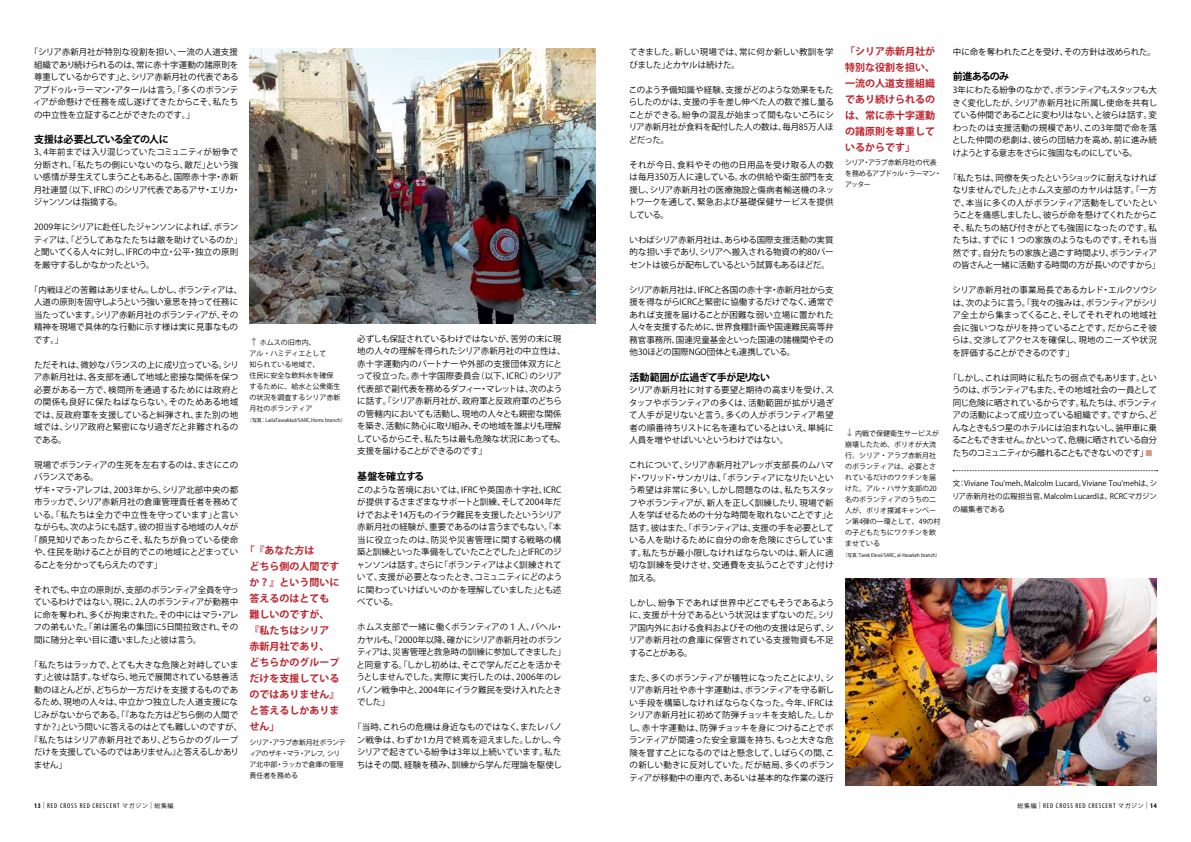
<style>
.page{position:relative;width:1191px;height:842px;background:#fff}
.page>*{position:absolute;margin:0;border:0;box-sizing:border-box;transform-origin:0 0}
.t1{font:700 10px/16px "Koz Go Pro";color:#be202a;text-align:justify}
.t2{font:700 10px "Koz Go Pro";letter-spacing:-.06em;color:#000}
.t3{font:700 10px "Koz Go Pro";letter-spacing:-.1em;color:#000}
.t4{font:8.5px/12.5px "Koz Go Pro";letter-spacing:-.01em;color:#000;text-align:justify}
.t5{font:8.5px/12.5px "Koz Go Pro";letter-spacing:-.045em;color:#000;text-align:center}
.t6{font:8.5px "Koz Go Pro";letter-spacing:.02em;color:#000}
.t7{font:8.5px "Koz Go Pro";letter-spacing:-.035em;color:#000}
.t8{font:8.5px "Koz Go Pro";letter-spacing:-.04em;color:#000}
.t9{font:8.5px "Koz Go Pro";letter-spacing:.015em;color:#000}
.t10{font:8.5px "Koz Go Pro";letter-spacing:.01em;color:#000}
.t11{font:8.5px "Koz Go Pro";letter-spacing:-.065em;color:#000}
.t12{font:8.5px "Koz Go Pro";letter-spacing:-.055em;color:#000}
.t13{font:7.5px/13px "Koz Go Pro";color:#000;text-align:justify}
.t14{font:7px/11px "Koz Go Pro";color:#000}
.t15{font:condensed 7px "Myriad Pro";letter-spacing:.12em;color:#000}
.t16{font:7px/11px "Koz Go Pro";letter-spacing:-.04em;color:#000}
.t17{font:7px/11px "Koz Go Pro";letter-spacing:-.05em;color:#000}
.t18{font:6px "Koz Go Pro";color:#000}
.t19{font:5px "Koz Go Pro";color:#000;scale:.93 1}
.t20{font:5px "Koz Go Pro";color:#000}
.s1{font-weight:700;font-size:9px;color:#778b8a}
.s2{color:#de9583}
.s3{font-weight:700}
.s4{font-weight:300;font-stretch:normal}
.s5{font-family:"Koz Go Pro";font-stretch:normal;font-size:6px}
</style>
<div class="page">
<svg style="left:953px;top:470px;width:204px;height:1px"></svg>
<img style="left:249px;top:48px;width:346px;height:275px">
<img style="left:845px;top:578px;width:312px;height:207px">
<p class="t4" style="left:33px;top:46px;width:207px;text-indent:-3px">「シリア赤新月社が特別な役割を担い、一流の人道支援組織であり続けられるのは、常に赤十字運動の諸原則を尊重しているからです」と、シリア赤新月社の代表であるアブドゥル・ラーマン・アタールは言う。「多くのボランティアが命懸けで任務を成し遂げてきたからこそ、私たちの中立性を立証することができたのです。」</p>
<p class="t3" style="left:34px;top:132px;width:136px">支援は必要としている全ての人に</p>
<p class="t4" style="left:34px;top:146px;width:208px;text-align:left">3、4年前までは入り混じっていたコミュニティが紛争で分断され、「私たちの側にいないのなら、敵だ」という強い感情が芽生えてしまうこともあると、国際赤十字・赤新月社連盟（以下、IFRC）のシリア代表であるアサ・エリカ・ジャンソンは指摘する。</p>
<p class="t4" style="left:33px;top:221px;width:210px;text-align:left">2009年にシリアに赴任したジャンソンによれば、ボランティアは、「どうしてあなたたちは敵を助けているのか」と聞いてくる人々に対し、IFRCの中立・公平・独立の原則を厳守するしかなかったという。</p>
<p class="t4" style="left:34px;top:283px;width:210px;text-align:left;text-indent:-4px">「内戦ほどの苦難はありません。しかし、ボランティアは、人道の原則を固守しようという強い意思を持って任務に当たっています。シリア赤新月社のボランティアが、その精神を現場で具体的な行動に示す様は実に見事なものです。」</p>
<p class="t4" style="left:34px;top:358px;width:207px">ただそれは、微妙なバランスの上に成り立っている。シリア赤新月社は、各支部を通して地域と密接な関係を保つ必要がある一方で、検問所を通過するためには政府との関係も良好に保たねばならない。そのためある地域では、反政府軍を支援していると糾弾され、また別の地域では、シリア政府と緊密になり過ぎだと非難されるのである。</p>
<p class="t4" style="left:34px;top:458px;width:206px">現場でボランティアの生死を左右するのは、まさにこの</p>
<p class="t12" style="left:34px;top:471px;width:66px">バランスである。</p>
<p class="t6" style="left:34px;top:484px;width:206px">ザキ・マラ・アレフは、2003年から、シリア北部中央の都</p>
<p class="t4" style="left:34px;top:496px;width:206px">市ラッカで、シリア赤新月社の倉庫管理責任者を務めて</p>
<p class="t6" style="left:34px;top:509px;width:206px">いる。「私たちは全力で中立性を守っています」と言い</p>
<p class="t5" style="left:34px;top:521px;width:206px">ながらも、次のようにも話す。彼の担当する地域の人々が</p>
<p class="t4" style="left:30px;top:533px;width:210px">「顔見知りであったからこそ、私たちが負っている使命</p>
<p class="t4" style="left:34px;top:546px;width:206px">や、住民を助けることが目的でこの地域にとどまってい</p>
<p class="t11" style="left:34px;top:559px;width:130px">ることを分かってもらえたのです」</p>
<p class="t4" style="left:34px;top:583px;width:206px">それでも、中立の原則が、支部のボランティア全員を守っているわけではない。現に、2人のボランティアが勤務中に命を奪われ、多くが拘束された。その中にはマラ・アレフの弟もいた。「弟は匿名の集団に5日間拉致され、その間に随分と辛い目に遭いました」と彼は言う。</p>
<p class="t4" style="left:30px;top:658px;width:210px">「私たちはラッカで、とても大きな危険と対峙していま</p>
<p class="t4" style="left:34px;top:671px;width:206px">す」と彼は話す。なぜなら、地元で展開されている慈善活</p>
<p class="t4" style="left:34px;top:683px;width:206px">動のほとんどが、どちらか一方だけを支援するものであ</p>
<p class="t9" style="left:34px;top:696px;width:206px">るため、現地の人々は、中立かつ独立した人道支援にな</p>
<p class="t4" style="left:33px;top:708px;width:206px">じみがないからである。「『あなた方はどちら側の人間で</p>
<p class="t7" style="left:34px;top:721px;width:210px">すか？』という問いに答えるのはとても難しいのですが、</p>
<p class="t10" style="left:30px;top:734px;width:210px">『私たちはシリア赤新月社であり、どちらかのグループ</p>
<p class="t8" style="left:34px;top:746px;width:207px">だけを支援しているのではありません』と答えるしかあり</p>
<p class="t4" style="left:34px;top:758px;width:35px">ません」</p>
<p class="t14" style="left:249px;top:337px;width:93px"><span class="s1">↑</span> ホムスの旧市内、<br>アル・ハミディエとして<br>知られている地域で、<br>住民に安全な飲料水を確保するために、給水と公衆衛生の状況を調査するシリア赤新月社のボランティア</p>
<p class="t20" style="left:247px;top:416px;width:100px">（写真： LailaTawakkol/SARC,Homs branch）</p>
<p class="t1" style="left:249px;top:543px;width:91px;text-align:left;text-indent:-5px">「『あなた方は<br>どちら側の人間ですか？』という問いに答えるのはとても難しいのですが、『私たちはシリア赤新月社であり、どちらかのグループだけを支援しているのではありません』と答えるしかありません」</p>
<p class="t16" style="left:249px;top:737px;width:98px">シリア・アラブ赤新月社ボランティアのザキ・マラ・アレフ。シリア北中部・ラッカで倉庫の管理責任者を務める</p>
<p class="t4" style="left:356px;top:333px;width:211px;text-align:left">必ずしも保証されているわけではないが、苦労の末に現地の人々の理解を得られたシリア赤新月社の中立性は、赤十字運動内のパートナーや外部の支援団体双方にとって役立った。赤十字国際委員会（以下、ICRC）のシリア代表部で副代表を務めるダフィー・マレットは、次のように話す。「シリア赤新月社が、政府軍と反政府軍のどちらの管轄内においても活動し、現地の人々とも親密な関係を築き、活動に熱心に取り組み、その地域を誰よりも理解しているからこそ、私たちは最も危険な状況にあっても、支援を届けることができるのです」</p>
<p class="t2" style="left:357px;top:470px;width:68px">基盤を確立する</p>
<p class="t4" style="left:356px;top:483px;width:207px">このような苦境においては、IFRCや英国赤十字社、ICRCが提供するさまざまなサポートと訓練、そして2004年だけでおよそ14万ものイラク難民を支援したというシリア赤新月社の経験が、重要であるのは言うまでもない。「本当に役立ったのは、防災や災害管理に関する戦略の構築と訓練といった準備をしていたことでした」とIFRCのジャンソンは話す。さらに「ボランティアはよく訓練されていて、支援が必要となったとき、コミュニティにどのように関わっていけばいいのかを理解していました」とも述べている。</p>
<p class="t4" style="left:356px;top:621px;width:210px;text-align:left">ホムス支部で一緒に働くボランティアの１人、バヘル・カヤルも、「2000年以降、確かにシリア赤新月社のボランティアは、災害管理と救急時の訓練に参加してきました」と同意する。「しかし初めは、そこで学んだことを活かそうとしませんでした。実際に実行したのは、2006年のレバノン戦争中と、2004年にイラク難民を受け入れたときでした」</p>
<p class="t4" style="left:353px;top:721px;width:210px;text-align:center">「当時、これらの危機は身近なものではなく、またレバノン戦争は、わずか1カ月で終焉を迎えました。しかし、今シリアで起きている紛争は3年以上続いています。私たちはその間、経験を積み、訓練から学んだ理論を駆使し</p>
<p class="t4" style="left:629px;top:46px;width:206px">てきました。新しい現場では、常に何か新しい教訓を学びました」とカヤルは続けた。</p>
<p class="t4" style="left:629px;top:83px;width:207px">このよう予備知識や経験、支援がどのような効果をもたらしたのかは、支援の手を差し伸べた人の数で推し量ることができる。紛争の混乱が始まって間もないころにシリア赤新月社が食料を配付した人の数は、毎月85万人ほどだった。</p>
<p class="t4" style="left:628px;top:158px;width:208px">それが今日、食料やその他の日用品を受け取る人の数は毎月350万人に達している。水の供給や衛生部門を支援し、シリア赤新月社の医療施設と傷病者輸送機のネットワークを通して、緊急および基礎保健サービスを提供している。</p>
<p class="t4" style="left:629px;top:233px;width:206px">いわばシリア赤新月社は、あらゆる国際支援活動の実質的な担い手であり、シリアへ搬入される物資の約80パーセントは彼らが配布しているという試算もあるほどだ。</p>
<p class="t4" style="left:629px;top:283px;width:206px">シリア赤新月社は、IFRCと各国の赤十字・赤新月社から支援を得ながらICRCと緊密に協働するだけでなく、通常であれば支援を届けることが困難な弱い立場に置かれた人々を支援するために、世界食糧計画や国連難民高等弁務官事務所、国連児童基金といった国連の諸機関やその他30ほどの国際NGO団体とも連携している。</p>
<p class="t2" style="left:629px;top:370px;width:142px">活動範囲が広過ぎて手が足りない</p>
<p class="t4" style="left:629px;top:384px;width:206px">シリア赤新月社に対する要望と期待の高まりを受け、スタッフやボランティアの多くは、活動範囲が拡がり過ぎて人手が足りないと言う。多くの人がボランティア希望者の順番待ちリストに名を連ねているとはいえ、単純に人員を増やせばいいというわけではない。</p>
<p class="t4" style="left:628px;top:459px;width:207px">これについて、シリア赤新月社アレッポ支部長のムハマド・ワリッド・サンカリは、「ボランティアになりたいという希望は非常に多い。しかし問題なのは、私たちスタッフやボランティアが、新人を正しく訓練したり、現場で新人を学ばせるための十分な時間を取れないことです」と話す。彼はまた、「ボランティアは、支援の手を必要としている人を助けるために自分の命を危険にさらしています。私たちが最小限しなければならないのは、新人に適切な訓練を受けさせ、交通費を支払うことです」と付け加える。</p>
<p class="t4" style="left:628px;top:596px;width:207px">しかし、紛争下であれば世界中どこでもそうであるように、支援が十分であるという状況はまずないのだ。シリア国内外における食料およびその他の支援は足らず、シリア赤新月社の倉庫に保管されている支援物資も不足することがある。</p>
<p class="t4" style="left:628px;top:671px;width:207px">また、多くのボランティアが犠牲になったことにより、シリア赤新月社や赤十字運動は、ボランティアを守る新しい手段を構築しなければならなくなった。今年、IFRCはシリア赤新月社に初めて防弾チョッキを支給した。しかし、赤十字運動は、防弾チョッキを身につけることでボランティアが間違った安全意識を持ち、もっと大きな危険を冒すことになるのではと懸念して、しばらくの間、この新しい動きに反対していた。だが結局、多くのボランティアが移動中の車内で、あるいは基本的な作業の遂行</p>
<p class="t1" style="left:845px;top:44px;width:91px">「シリア赤新月社が特別な役割を担い、一流の人道支援組織であり続けられるのは、常に赤十字運動の諸原則を尊重しているからです」</p>
<p class="t17" style="left:845px;top:157px;width:98px">シリア・アラブ赤新月社の代表を務めるアブドゥル・ラーマン・アッター</p>
<p class="t14" style="left:845px;top:428px;width:97px"><span class="s1">↓</span> 内戦で保健衛生サービスが崩壊したため、ポリオが大流行。シリア・アラブ赤新月社のボランティアは、必要とされているだけのワクチンを届けた。アル・ハサケ支部の20名のボランティアのうちの二人が、ポリオ撲滅キャンペーン第4弾の一環として、49の村の子どもたちにワクチンを飲ませている</p>
<p class="t19" style="left:842px;top:552px;width:106px">（写真：Tarek Elewi/SARC, al-Hasakeh branch）</p>
<p class="t4" style="left:952px;top:46px;width:205px">中に命を奪われたことを受け、その方針は改められた。</p>
<p class="t2" style="left:952px;top:70px;width:58px">前進あるのみ</p>
<p class="t4" style="left:952px;top:84px;width:207px">3年にわたる紛争のなかで、ボランティアもスタッフも大きく変化したが、シリア赤新月社に所属し使命を共有している仲間であることに変わりはない、と彼らは話す。変わったのは支援活動の規模であり、この3年間で命を落とした仲間の悲劇は、彼らの団結力を高め、前に進み続けようとする意志をさらに強固なものにしている。</p>
<p class="t4" style="left:948px;top:171px;width:213px;text-align:center">「私たちは、同僚を失ったというショックに耐えなければなりませんでした」とホムス支部のカヤルは話す。「一方で、本当に多くの人がボランティア活動をしていたということを痛感しましたし、彼らが命を懸けてくれたからこそ、私たちの結び付きがとても強固になったのです。私たちは、すでに１つの家族のようなものです。それも当然です。自分たちの家族と過ごす時間より、ボランティアの皆さんと一緒に活動する時間の方が長いのですから」</p>
<p class="t4" style="left:952px;top:284px;width:207px">シリア赤新月社の事業局長であるカレド・エルクソウシは、次のように言う。「我々の強みは、ボランティアがシリア全土から集まってくること、そしてそれぞれの地域社会に強いつながりを持っていることです。だからこそ彼らは、交渉してアクセスを確保し、現地のニーズや状況を評価することができるのです」</p>
<p class="t5" style="left:948px;top:371px;width:211px">「しかし、これは同時に私たちの弱点でもあります。というのは、ボランティアもまた、その地域社会の一員として同じ危険に晒されているからです。私たちは、ボランティアの活動によって成り立っている組織です。ですから、どんなときも5つ星のホテルには泊まれないし、装甲車に乗ることもできません。かといって、危機に晒されている自分たちのコミュニティから離れることもできないのです」<span class="s2">■</span></p>
<p class="t13" style="left:952px;top:477px;width:206px">文：Viviane Tou’meh、Malcolm Lucard。Viviane Tou’mehは、シリア赤新月社の広報担当官、Malcolm Lucardは、RCRCマガジンの編集者である</p>
<p class="t15" style="left:34px;top:801px;width:141px"><span class="s3">13</span> <span class="s4">|</span> RED CROSS RED CRESCENT <span class="s5">マガジン</span> <span class="s4">|</span> <span class="s5">総集編</span></p>
<p class="t15" style="left:1043px;top:801px;width:115px">RED CROSS RED CRESCENT <span class="s5">マガジン</span> <span class="s4">|</span> <span class="s3">14</span></p>
<p class="t18" style="left:1017px;top:801px;width:25px">総集編 <sup>|</sup></p>
</div>
